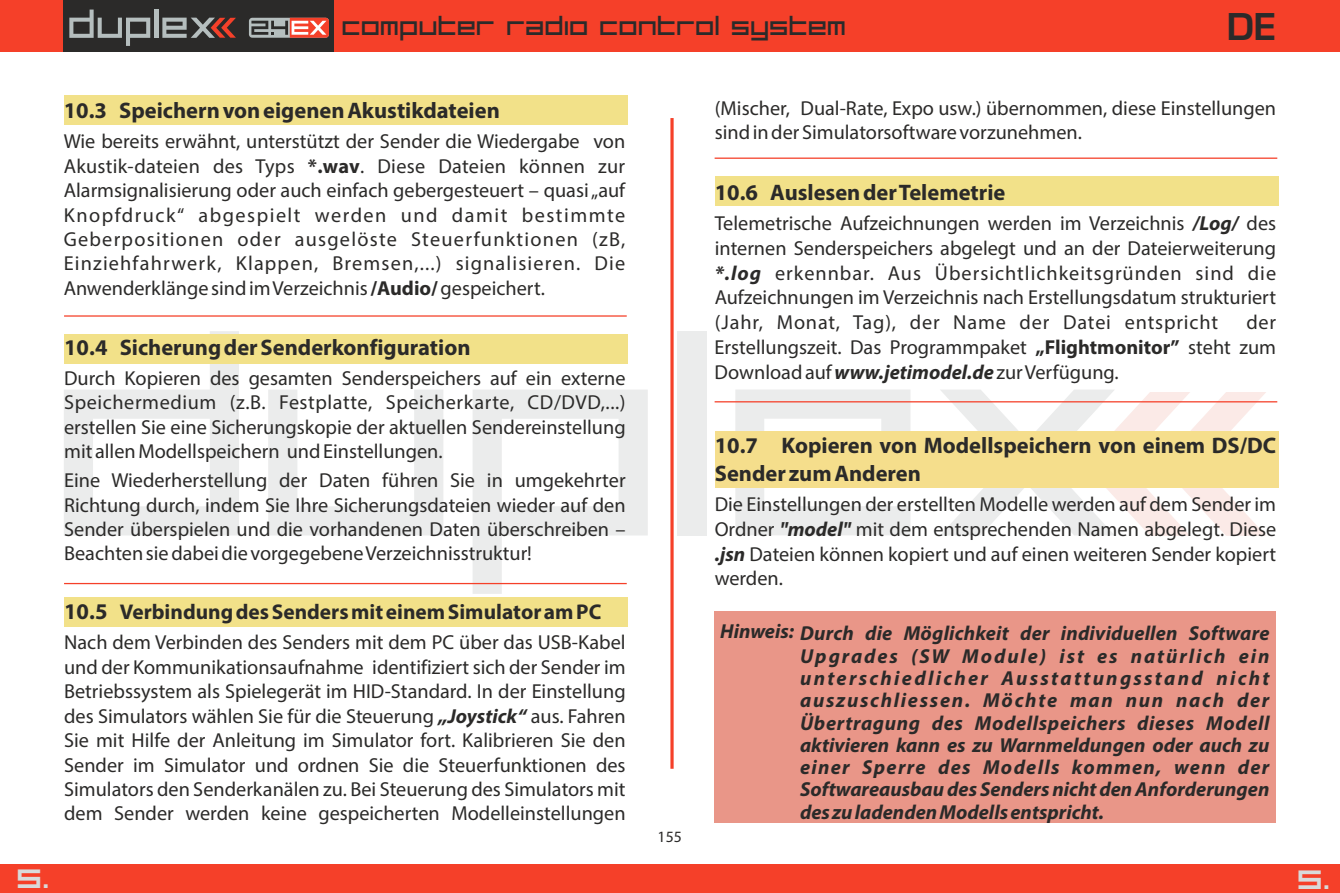
<style>
.page{position:relative;width:1340px;height:893px;background:#fff}
.page>*{position:absolute;margin:0;border:0;box-sizing:border-box;transform-origin:0 0}
.t1{font:37.12px "JETI TX2";color:#d9dada}
.t2{font:700 36px "Euromode";color:#2b2a29}
.t3{font:27.45px "JETI TX2";color:#2b2a29}
.t4{font:700 22.5px/27.9px "Myriad Pro";color:#2b2a29}
.t5{font:700 21.38px "Myriad Pro";color:#2b2a29}
.t6{font:20.25px/24.5px "Myriad Pro";color:#2b2a29;text-align:justify}
.t7{font:italic 700 20.25px/22.3px "Myriad Pro";color:#2b2a29;text-align:justify}
.t8{font:15.75px "Myriad Pro";color:#2b2a29}
.s1{font-weight:700}
.s2{font-size:22.5px}
.s3{font-weight:700;font-style:italic}
</style>
<div class="page">
<div style="left:0;top:0;width:1339px;height:52px;background:#f54029"></div>
<hr style="left:670px;top:118px;width:3px;height:651px;background:#f54029">
<div style="left:677px;top:331px;width:29px;height:204px;background:#ebecec"></div>
<svg style="left:472px;top:390px;width:175px;height:204px"></svg>
<svg style="left:268px;top:390px;width:175px;height:145px"></svg>
<svg style="left:64px;top:331px;width:175px;height:204px"></svg>
<svg style="left:939px;top:390px;width:327px;height:146px"></svg>
<svg style="left:735px;top:390px;width:175px;height:145px"></svg>
<div style="left:64px;top:0;width:270px;height:52px;background:#2b2a29"></div>
<div style="left:249px;top:18px;width:80px;height:20px;background:#b5bebe;border-radius:3px"></div>
<svg style="left:251px;top:18px;width:78px;height:20px"></svg>
<hr style="left:154px;top:10px;width:4px;height:28px;background:#b5bebe">
<svg style="left:69px;top:10px;width:81px;height:36px"></svg>
<svg style="left:162px;top:18px;width:74px;height:20px"></svg>
<div style="left:714px;top:177px;width:564px;height:29px;background:#f2e189"></div>
<div style="left:64px;top:597px;width:563px;height:29px;background:#f2e189"></div>
<div style="left:64px;top:334px;width:563px;height:29px;background:#f2e189"></div>
<div style="left:64px;top:96px;width:563px;height:29px;background:#f2e189"></div>
<hr style="left:64px;top:583px;width:562px;height:1px;background:#f54029">
<hr style="left:64px;top:315px;width:562px;height:2px;background:#f54029">
<hr style="left:714px;top:158px;width:563px;height:1px;background:#f54029">
<div style="left:0;top:864px;width:1339px;height:29px;background:#f54029"></div>
<div style="left:714px;top:431px;width:564px;height:56px;background:#f5de8c"></div>
<hr style="left:714px;top:401px;width:563px;height:1px;background:#f54029">
<div style="left:714px;top:611px;width:561px;height:211px;background:#e99688"></div>
<h3 class="t3" style="left:341px;top:13px;width:506px">computer radio control system</h3>
<h2 class="t2" style="left:1226px;top:12px;width:51px">DE</h2>
<p class="t4" style="left:64px;top:98px;width:437px">10.3 Speichern von eigenen Akustikdateien</p>
<p class="t6" style="left:64px;top:130px;width:563px">Wie bereits erwähnt, unterstützt der Sender die Wiedergabe von Akustik-dateien des Typs <span class="s1">*.wav</span>. Diese Dateien können zur Alarmsignalisierung oder auch einfach gebergesteuert – quasi „auf Knopfdruck“ abgespielt werden und damit bestimmte Geberpositionen oder ausgelöste Steuerfunktionen (zB, Einziehfahrwerk, Klappen, Bremsen,...) signalisieren. Die Anwenderklänge sind im Verzeichnis <span class="s1">/Audio/</span>gespeichert.</p>
<p class="t4" style="left:64px;top:335px;width:408px">10.4 Sicherung der Senderkonfiguration</p>
<p class="t6" style="left:64px;top:368px;width:563px">Durch Kopieren des gesamten Senderspeichers auf ein externe Speichermedium (z.B. Festplatte, Speicherkarte, CD/DVD,...) erstellen Sie eine Sicherungskopie der aktuellen Sendereinstellung mit allen Modellspeichern und Einstellungen.</p>
<p class="t6" style="left:64px;top:470px;width:563px">Eine Wiederherstellung der Daten führen Sie in umgekehrter Richtung durch, indem Sie Ihre Sicherungsdateien wieder auf den Sender überspielen und die vorhandenen Daten überschreiben – Beachten sie dabei die vorgegebene Verzeichnisstruktur!</p>
<p class="t5" style="left:64px;top:603px;width:538px"><span class="s2">10.5</span> Verbindung des Senders mit einem Simulator am PC</p>
<p class="t6" style="left:64px;top:632px;width:563px">Nach dem Verbinden des Senders mit dem PC über das USB-Kabel und der Kommunikationsaufnahme identifiziert sich der Sender im Betriebssystem als Spielegerät im HID-Standard. In der Einstellung des Simulators wählen Sie für die Steuerung <span class="s3">„Joystick“</span> aus. Fahren Sie mit Hilfe der Anleitung im Simulator fort. Kalibrieren Sie den Sender im Simulator und ordnen Sie die Steuerfunktionen des Simulators den Senderkanälen zu. Bei Steuerung des Simulators mit dem Sender werden keine gespeicherten Modelleinstellungen</p>
<p class="t8" style="left:657px;top:830px;width:26px">155</p>
<p class="t6" style="left:714px;top:98px;width:563px">(Mischer, Dual-Rate, Expo usw.) übernommen, diese Einstellungen sind in der Simulatorsoftware vorzunehmen.</p>
<p class="t4" style="left:714px;top:180px;width:292px">10.6 Auslesen der Telemetrie</p>
<p class="t6" style="left:714px;top:213px;width:563px">Telemetrische Aufzeichnungen werden im Verzeichnis <span class="s3">/Log/</span> des internen Senderspeichers abgelegt und an der Dateierweiterung <span class="s3">*.log</span> erkennbar. Aus Übersichtlichkeitsgründen sind die Aufzeichnungen im Verzeichnis nach Erstellungsdatum strukturiert (Jahr, Monat, Tag), der Name der Datei entspricht</p>
<p class="t6" style="left:714px;top:311px;width:563px;text-indent:531px">der Erstellungszeit. Das Programmpaket <span class="s1">„Flightmonitor”</span> steht zum Download auf <span class="s3">www.jetimodel.de</span> zur Verfügung.</p>
<p class="t4" style="left:714px;top:434px;width:563px">10.7 Kopieren von Modellspeichern von einem DS/DC<br>Sender zum Anderen</p>
<p class="t6" style="left:714px;top:493px;width:563px">Die Einstellungen der erstellten Modelle werden auf dem Sender im Ordner <span class="s3">"model"</span> mit dem entsprechenden Namen abgelegt. Diese <span class="s3">.jsn</span> Dateien können kopiert und auf einen weiteren Sender kopiert werden.</p>
<p class="t7" style="left:800px;top:624px;width:471px;text-indent:-80px">Hinweis: Durch die Möglichkeit der individuellen Software Upgrades (SW Module) ist es natürlich ein unterschiedlicher Ausstattungsstand nicht auszuschliessen. Möchte man nun nach der Übertragung des Modellspeichers dieses Modell aktivieren kann es zu Warnmeldungen oder auch zu einer Sperre des Modells kommen, wenn der Softwareausbau des Senders nicht den Anforderungen des zu ladenden Modells entspricht.</p>
<h1 class="t1" style="left:16px;top:858px;width:35px">5.</h1>
<h1 class="t1" style="left:1296px;top:859px;width:35px">5.</h1>
</div>
